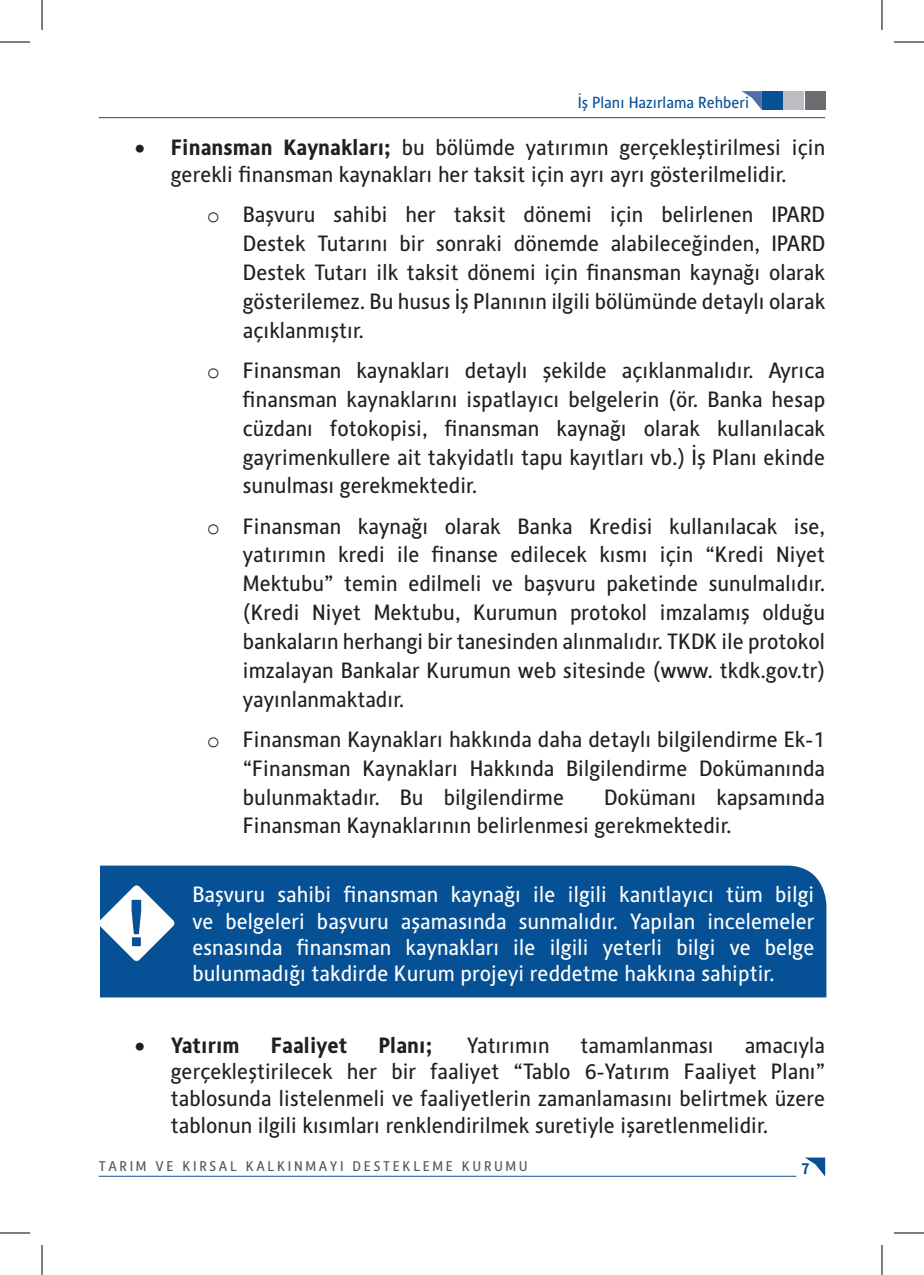
<style>
.page{position:relative;width:924px;height:1275px;background:#fff}
.page>*{position:absolute;margin:0;border:0;box-sizing:border-box;transform-origin:0 0}
.t1{font:22px/28.8px "Alber";color:#231f20;text-align:justify}
.t2{font:22px/26.4px "Alber";color:#fff;text-align:justify}
.t3{font:700 22px "Alber";color:#231f20}
.t4{font:16px "Alber";color:#065196}
.t5{font:700 16px "Alber";color:#065196}
.t6{font:14px "Alber";color:#57585a}
.s1{font-weight:700}
.s2{font-family:"Courier New"}
</style>
<div class="page">
<div style="left:804px;top:91px;width:20px;height:19px;background:#6c6d70"></div>
<div style="left:783px;top:91px;width:20px;height:19px;background:#bcbdc0"></div>
<div style="left:762px;top:91px;width:20px;height:19px;background:#065196"></div>
<svg style="left:741px;top:91px;width:20px;height:18px"></svg>
<hr style="left:99px;top:117px;width:725px;height:1px;background:#065196">
<hr style="left:99px;top:1176px;width:696px;height:1px;background:#065196">
<svg style="left:805px;top:1157px;width:19px;height:18px"></svg>
<div style="left:100px;top:865px;width:726px;height:132px;background:#065196"></div>
<svg style="left:100px;top:885px;width:75px;height:76px"></svg>
<hr style="left:0;top:42px;width:30px;height:1px;background:#000">
<hr style="left:893px;top:42px;width:30px;height:1px;background:#000">
<hr style="left:0;top:1232px;width:30px;height:1px;background:#000">
<hr style="left:893px;top:1232px;width:30px;height:1px;background:#000">
<hr style="left:42px;top:0;width:1px;height:30px;background:#000">
<hr style="left:42px;top:1245px;width:1px;height:30px;background:#000">
<hr style="left:881px;top:0;width:1px;height:30px;background:#000">
<hr style="left:881px;top:1245px;width:1px;height:30px;background:#000">
<p class="t4" style="left:577px;top:92px;width:173px">İş Planı Hazırlama Rehberi</p>
<p class="t1" style="left:135px;top:134px;width:691px;line-height:26.8px;text-align:center">• <span class="s1">Finansman Kaynakları;</span> bu bölümde yatırımın gerçekleştirilmesi için gerekli finansman kaynakları her taksit için ayrı ayrı gösterilmelidir.</p>
<p class="t1" style="left:243px;top:200px;width:583px;text-indent:-36px"><span class="s2">o</span> Başvuru sahibi her taksit dönemi için belirlenen IPARD Destek Tutarını bir sonraki dönemde alabileceğinden, IPARD Destek Tutarı ilk taksit dönemi için finansman kaynağı olarak gösterilemez. Bu husus İş Planının ilgili bölümünde detaylı olarak açıklanmıştır.</p>
<p class="t1" style="left:243px;top:355px;width:583px;text-indent:-36px"><span class="s2">o</span> Finansman kaynakları detaylı şekilde açıklanmalıdır. Ayrıca finansman kaynaklarını ispatlayıcı belgelerin (ör. Banka hesap cüzdanı fotokopisi, finansman kaynağı olarak kullanılacak gayrimenkullere ait takyidatlı tapu kayıtları vb.) İş Planı ekinde sunulması gerekmektedir.</p>
<p class="t1" style="left:243px;top:511px;width:583px;text-indent:-36px"><span class="s2">o</span> Finansman kaynağı olarak Banka Kredisi kullanılacak ise, yatırımın kredi ile finanse edilecek kısmı için “Kredi Niyet Mektubu” temin edilmeli ve başvuru paketinde sunulmalıdır. (Kredi Niyet Mektubu, Kurumun protokol imzalamış olduğu bankaların herhangi bir tanesinden alınmalıdır. TKDK ile protokol imzalayan Bankalar Kurumun web sitesinde (www. tkdk.gov.tr) yayınlanmaktadır.</p>
<p class="t1" style="left:243px;top:724px;width:583px;text-indent:-36px"><span class="s2">o</span> Finansman Kaynakları hakkında daha detaylı bilgilendirme Ek-1 “Finansman Kaynakları Hakkında Bilgilendirme Dokümanında bulunmaktadır. Bu bilgilendirme</p>
<p class="t1" style="left:243px;top:782px;width:583px;text-indent:361px">Dokümanı kapsamında<br>Finansman Kaynaklarının belirlenmesi gerekmektedir.</p>
<p class="t2" style="left:192px;top:881px;width:623px">Başvuru sahibi finansman kaynağı ile ilgili kanıtlayıcı tüm bilgi ve belgeleri başvuru aşamasında sunmalıdır. Yapılan incelemeler esnasında finansman kaynakları ile ilgili yeterli bilgi ve belge bulunmadığı takdirde Kurum projeyi reddetme hakkına sahiptir.</p>
<p class="t3" style="left:135px;top:1030px;width:106px">• Yatırım</p>
<p class="t3" style="left:270px;top:1030px;width:78px">Faaliyet</p>
<p class="t3" style="left:378px;top:1030px;width:55px">Planı;</p>
<p class="t1" style="left:467px;top:1030px;width:84px">Yatırımın</p>
<p class="t1" style="left:580px;top:1030px;width:134px">tamamlanması</p>
<p class="t1" style="left:171px;top:1031px;width:655px;line-height:26.8px;text-indent:573px">amacıyla gerçekleştirilecek her bir faaliyet “Tablo 6-Yatırım Faaliyet Planı” tablosunda listelenmeli ve faaliyetlerin zamanlamasını belirtmek üzere tablonun ilgili kısımları renklendirilmek suretiyle işaretlenmelidir.</p>
<p class="t6" style="left:99px;top:1158px;width:430px">T A R I M V E K I R S A L K A L K I N M A Y I D E S T E K L E M E K U R U M U</p>
<p class="t5" style="left:800px;top:1158px;width:10px">7</p>
</div>
